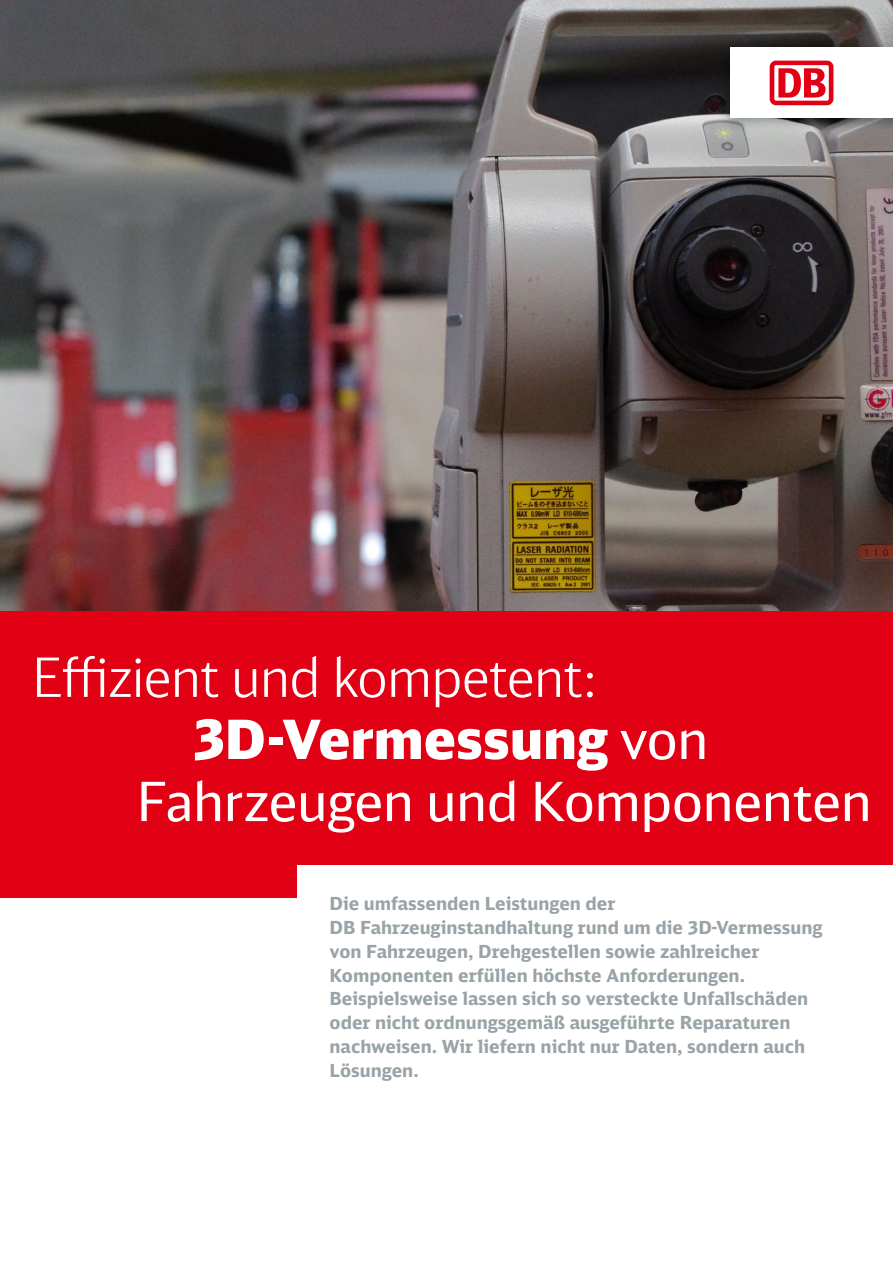
<style>
.page{position:relative;width:893px;height:1263px;background:#fff}
.page>*{position:absolute;margin:0;border:0;box-sizing:border-box;transform-origin:0 0}
.t1{font:54px "DB Head";letter-spacing:-.005em;color:#fff}
.t2{font:300 54px "DB Head";letter-spacing:-.01em;color:#fff}
.t3{font:900 54px "DB Head";letter-spacing:.01em;color:#fff}
.t4{font:700 18px/23.7px "DB Sans";color:#99a3a8}
.s1{font-weight:400}
</style>
<div class="page">
<div style="left:0;top:610px;width:893px;height:287px;background:#e20015"></div>
<div style="left:298px;top:865px;width:595px;height:398px;background:#fff"></div>
<img style="left:0;top:0;width:893px;height:610px">
<img style="left:715px;top:37px;width:178px;height:99px">
<div style="left:730px;top:48px;width:163px;height:70px;background:#fff"></div>
<div style="left:770px;top:61px;width:63px;height:44px;background:#e20015;border-radius:6px"></div>
<div style="left:774px;top:65px;width:55px;height:36px;background:#fff;border-radius:2px"></div>
<svg style="left:778px;top:68px;width:48px;height:30px"></svg>
<h1 class="t2" style="left:32px;top:644px;width:568px">Effizient und kompetent:</h1>
<h1 class="t3" style="left:195px;top:704px;width:515px">3D-Vermessung <span class="s1">von</span></h1>
<h1 class="t1" style="left:136px;top:768px;width:737px">Fahrzeugen und Komponenten</h1>
<p class="t4" style="left:330px;top:891px;width:495px">Die umfassenden Leistungen der<br>DB Fahrzeuginstandhaltung rund um die 3D-Vermessung von Fahrzeugen, Drehgestellen sowie zahlreicher Komponenten erfüllen höchste Anforderungen.<br>Beispielsweise lassen sich so versteckte Unfallschäden oder nicht ordnungsgemäß ausgeführte Reparaturen nachweisen. Wir liefern nicht nur Daten, sondern auch Lösungen.</p>
</div>
